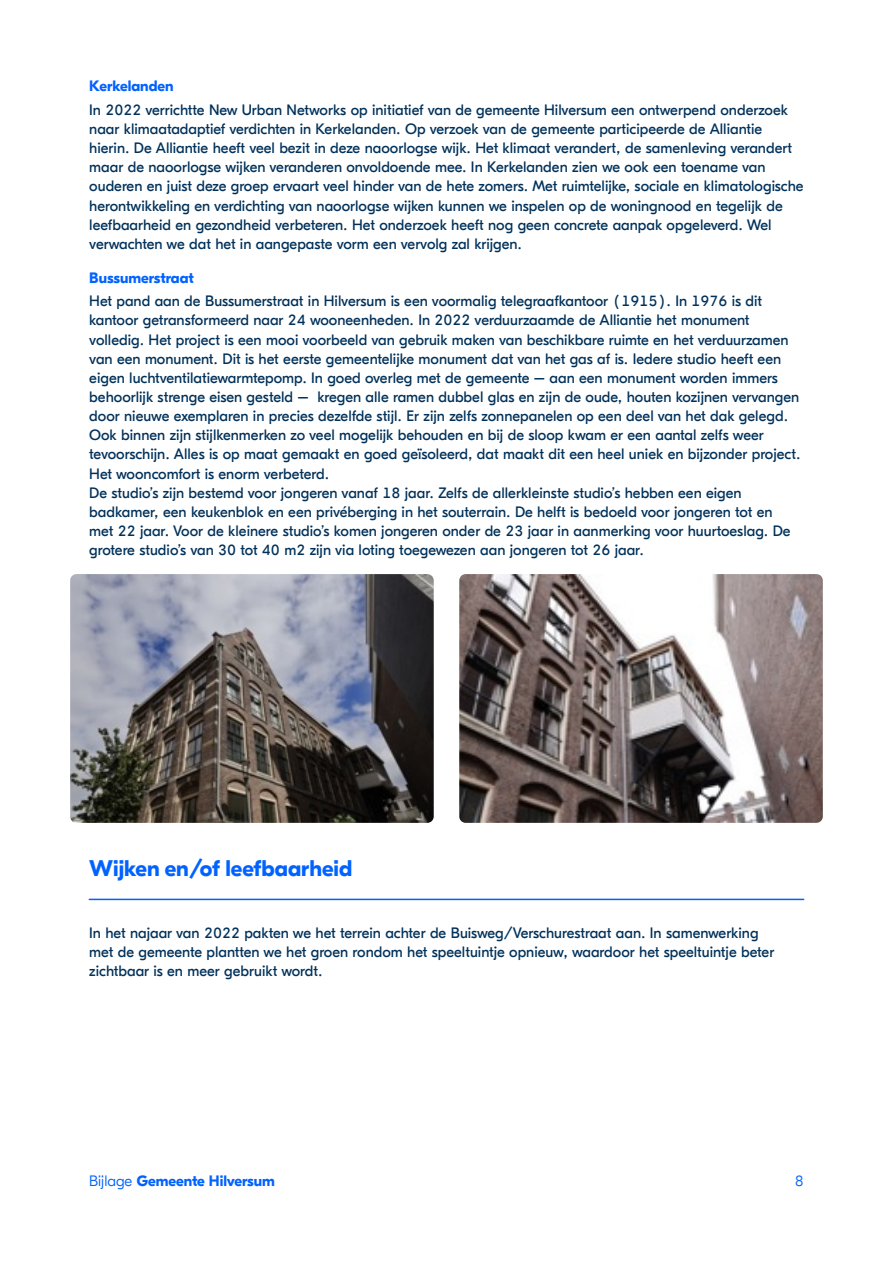
<style>
.page{position:relative;width:893px;height:1263px;background:#fff}
.page>*{position:absolute;margin:0;border:0;box-sizing:border-box;transform-origin:0 0}
.t1{font:700 22.5px "GT Eesti Display";color:#0062ff}
.t2{font:15px/19.2px "GT Eesti Display";color:#00315a}
.t3{font:700 15px "GT Eesti Display";color:#0062ff}
.t4{font:300 15px "GT Eesti Display";color:#0062ff}
.s1{font-weight:300}
</style>
<div class="page">
<img style="left:70px;top:574px;width:364px;height:249px">
<img style="left:459px;top:574px;width:364px;height:249px">
<hr style="left:89px;top:899px;width:715px;height:1px;background:#0062ff">
<p class="t3" style="left:89px;top:78px;width:86px">Kerkelanden</p>
<p class="t2" style="left:89px;top:100px;width:716px">In 2022 verrichtte New Urban Networks op initiatief van de gemeente Hilversum een ontwerpend onderzoek naar klimaatadaptief verdichten in Kerkelanden. Op verzoek van de gemeente participeerde de Alliantie hierin. De Alliantie heeft veel bezit in deze naoorlogse wijk. Het klimaat verandert, de samenleving verandert maar de naoorlogse wijken veranderen onvoldoende mee. In Kerkelanden zien we ook een toename van ouderen en juist deze groep ervaart veel hinder van de hete zomers. Met ruimtelijke, sociale en klimatologische herontwikkeling en verdichting van naoorlogse wijken kunnen we inspelen op de woningnood en tegelijk de leefbaarheid en gezondheid verbeteren. Het onderzoek heeft nog geen concrete aanpak opgeleverd. Wel verwachten we dat het in aangepaste vorm een vervolg zal krijgen.</p>
<p class="t3" style="left:89px;top:269px;width:106px">Bussumerstraat</p>
<p class="t2" style="left:89px;top:292px;width:713px">Het pand aan de Bussumerstraat in Hilversum is een voormalig telegraafkantoor (1915). In 1976 is dit kantoor getransformeerd naar 24 wooneenheden. In 2022 verduurzaamde de Alliantie het monument volledig. Het project is een mooi voorbeeld van gebruik maken van beschikbare ruimte en het verduurzamen van een monument. Dit is het eerste gemeentelijke monument dat van het gas af is. Iedere studio heeft een eigen luchtventilatiewarmtepomp. In goed overleg met de gemeente – aan een monument worden immers behoorlijk strenge eisen gesteld – kregen alle ramen dubbel glas en zijn de oude, houten kozijnen vervangen door nieuwe exemplaren in precies dezelfde stijl. Er zijn zelfs zonnepanelen op een deel van het dak gelegd.<br>Ook binnen zijn stijlkenmerken zo veel mogelijk behouden en bij de sloop kwam er een aantal zelfs weer tevoorschijn. Alles is op maat gemaakt en goed geïsoleerd, dat maakt dit een heel uniek en bijzonder project.<br>Het wooncomfort is enorm verbeterd.<br>De studio’s zijn bestemd voor jongeren vanaf 18 jaar. Zelfs de allerkleinste studio’s hebben een eigen badkamer, een keukenblok en een privéberging in het souterrain. De helft is bedoeld voor jongeren tot en<br>met 22 jaar. Voor de kleinere studio’s komen jongeren onder de 23 jaar in aanmerking voor huurtoeslag. De grotere studio’s van 30 tot 40 m2 zijn via loting toegewezen aan jongeren tot 26 jaar.</p>
<h1 class="t1" style="left:89px;top:856px;width:265px">Wijken en/of leefbaarheid</h1>
<p class="t2" style="left:89px;top:923px;width:686px">In het najaar van 2022 pakten we het terrein achter de Buisweg/Verschurestraat aan. In samenwerking met de gemeente plantten we het groen rondom het speeltuintje opnieuw, waardoor het speeltuintje beter zichtbaar is en meer gebruikt wordt.</p>
<p class="t3" style="left:89px;top:1173px;width:187px"><span class="s1">Bijlage</span> Gemeente Hilversum</p>
<p class="t4" style="left:795px;top:1173px;width:10px">8</p>
</div>
